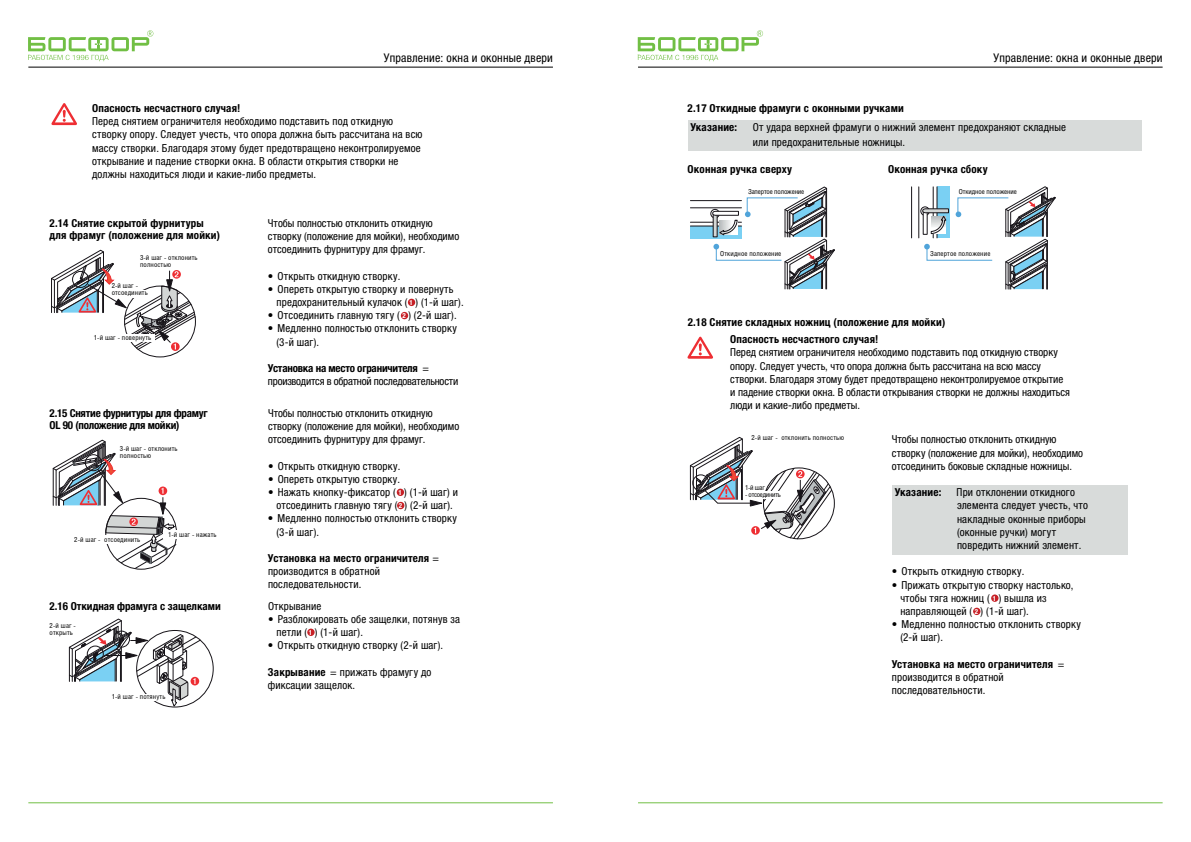
<style>
.page{position:relative;width:1191px;height:842px;background:#fff}
.page>*{position:absolute;margin:0;border:0;box-sizing:border-box;transform-origin:0 0}
.t1{font:condensed 12px "Helvetica Neue LTW1 G";letter-spacing:.015em;color:#000001}
.t2{font:condensed 11px/13.2px "Helvetica Neue LTW1 G";letter-spacing:.015em;color:#000001}
.t3{font:700 condensed 11px/19.2px "Helvetica Neue LTW1 G";letter-spacing:.015em;color:#000001}
.t4{font:condensed 11px/13.2px "Helvetica Neue LTW1 G";letter-spacing:-.02em;color:#000001}
.t5{font:700 condensed 11px/12px "Helvetica Neue LTW1 G";letter-spacing:-.02em;color:#000001}
.t6{font:7px/7px "Helios Cond";letter-spacing:.015em;color:#000001}
.t7{font:7px "Helios Cond";letter-spacing:-.02em;color:#000001}
.t8{font:7px "Helios Cond";letter-spacing:-.01em;color:#000001}
.t9{font:7px "Helios Cond";letter-spacing:-.04em;color:#000001}
.s1{font-weight:700;font-size:7px;color:#fff}
.s2{font-weight:700}
</style>
<div class="page">
<hr style="left:28px;top:67px;width:525px;height:1px;background:#000001">
<hr style="left:28px;top:802px;width:525px;height:1px;background:#71bf44">
<hr style="left:638px;top:67px;width:524px;height:1px;background:#000001">
<hr style="left:638px;top:802px;width:524px;height:1px;background:#71bf44">
<div style="left:687px;top:120px;width:454px;height:30px;background:#d8dbda"></div>
<svg style="left:687px;top:337px;width:26px;height:22px"></svg>
<div style="left:891px;top:485px;width:236px;height:70px;background:#d8dbda"></div>
<div style="left:991px;top:594px;width:7px;height:8px;background:#c72026;border-radius:50%"></div>
<div style="left:973px;top:608px;width:7px;height:7px;background:#c72026;border-radius:50%"></div>
<div style="left:690px;top:226px;width:51px;height:13px;background:#7ad0f3"></div>
<hr style="left:690px;top:222px;width:51px;height:1px;background:#171419">
<hr style="left:690px;top:226px;width:51px;height:1px;background:#171419">
<hr style="left:690px;top:208px;width:51px;height:1px;background:#171419">
<hr style="left:690px;top:200px;width:51px;height:1px;background:#171419">
<div style="left:710px;top:209px;width:9px;height:9px;border:1px solid #171419;border-radius:50%"></div>
<hr style="left:918px;top:187px;width:1px;height:51px;background:#171419">
<hr style="left:911px;top:187px;width:1px;height:51px;background:#171419">
<div style="left:920px;top:207px;width:9px;height:9px;border:1px solid #171419;border-radius:50%"></div>
<svg style="left:690px;top:437px;width:142px;height:102px"></svg>
<svg style="left:712px;top:187px;width:123px;height:102px"></svg>
<svg style="left:922px;top:186px;width:133px;height:104px"></svg>
<svg style="left:51px;top:103px;width:26px;height:22px"></svg>
<div style="left:408px;top:299px;width:7px;height:7px;background:#c72026;border-radius:50%"></div>
<div style="left:401px;top:312px;width:7px;height:7px;background:#c72026;border-radius:50%"></div>
<div style="left:397px;top:489px;width:7px;height:7px;background:#c72026;border-radius:50%"></div>
<div style="left:397px;top:502px;width:7px;height:7px;background:#c72026;border-radius:50%"></div>
<div style="left:307px;top:629px;width:8px;height:7px;background:#c72026;border-radius:50%"></div>
<svg style="left:51px;top:250px;width:145px;height:100px"></svg>
<svg style="left:53px;top:440px;width:124px;height:129px"></svg>
<svg style="left:69px;top:619px;width:132px;height:88px"></svg>
<svg style="left:28px;top:30px;width:125px;height:31px"></svg>
<svg style="left:638px;top:30px;width:125px;height:31px"></svg>
<p class="t1" style="left:384px;top:50px;width:170px">Управление: окна и оконные двери</p>
<p class="t1" style="left:993px;top:50px;width:170px">Управление: окна и оконные двери</p>
<p class="t3" style="left:92px;top:99px;width:150px">Опасность несчастного случая!</p>
<p class="t2" style="left:92px;top:115px;width:332px">Перед снятием ограничителя необходимо подставить под откидную створку опору. Следует учесть, что опора должна быть рассчитана на всю массу створки. Благодаря этому будет предотвращено неконтролируемое открывание и падение створки окна. В области открытия створки не должны находиться люди и какие-либо предметы.</p>
<p class="t3" style="left:50px;top:217px;width:172px;line-height:12px">2.14 Снятие скрытой фурнитуры для фрамуг (положение для мойки)</p>
<p class="t2" style="left:268px;top:216px;width:193px">Чтобы полностью отклонить откидную створку (положение для мойки), необходимо отсоединить фурнитуру для фрамуг.</p>
<p class="t2" style="left:268px;top:269px;width:134px">• Открыть откидную створку.</p>
<p class="t2" style="left:276px;top:282px;width:189px;text-indent:-9px">• Опереть открытую створку и повернуть предохранительный кулачок ( <span class="s1">1</span> ) (1-й шаг).</p>
<p class="t2" style="left:268px;top:309px;width:190px">• Отсоединить главную тягу ( <span class="s1">2</span> ) (2-й шаг).</p>
<p class="t2" style="left:276px;top:322px;width:182px;text-indent:-9px">• Медленно полностью отклонить створку (3-й шаг).</p>
<p class="t4" style="left:268px;top:362px;width:192px"><span class="s2">Установка на место ограничителя</span> = производится в обратной последовательности</p>
<p class="t2" style="left:268px;top:406px;width:193px">Чтобы полностью отклонить откидную створку (положение для мойки), необходимо отсоединить фурнитуру для фрамуг.</p>
<p class="t2" style="left:268px;top:459px;width:134px">• Открыть откидную створку.</p>
<p class="t2" style="left:268px;top:472px;width:134px">• Опереть открытую створку.</p>
<p class="t2" style="left:268px;top:486px;width:191px;text-align:center">• Нажать кнопку-фиксатор ( <span class="s1">1</span> ) (1-й шаг) и отсоединить главную тягу ( <span class="s1">2</span> ) (2-й шаг).</p>
<p class="t2" style="left:276px;top:512px;width:182px;text-indent:-9px">• Медленно полностью отклонить створку (3-й шаг).</p>
<p class="t2" style="left:268px;top:552px;width:172px"><span class="s2">Установка на место ограничителя</span> = производится в обратной последовательности.</p>
<p class="t2" style="left:268px;top:599px;width:55px">Открывание</p>
<p class="t2" style="left:276px;top:612px;width:185px;text-indent:-9px">• Разблокировать обе защелки, потянув за петли ( <span class="s1">1</span> ) (1-й шаг).</p>
<p class="t2" style="left:268px;top:639px;width:177px">• Открыть откидную створку (2-й шаг).</p>
<p class="t2" style="left:268px;top:665px;width:165px"><span class="s2">Закрывание</span> = прижать фрамугу до фиксации защелок.</p>
<p class="t6" style="left:140px;top:254px;width:59px">3-й шаг - отклонить полностью</p>
<p class="t6" style="left:112px;top:282px;width:38px">2-й шаг - отсоединить</p>
<p class="t6" style="left:94px;top:334px;width:59px">1-й шаг - повернуть</p>
<p class="t5" style="left:50px;top:407px;width:160px">2.15 Снятие фурнитуры для фрамуг<br>OL 90 (положение для мойки)</p>
<p class="t6" style="left:120px;top:445px;width:59px">3-й шаг - отклонить полностью</p>
<p class="t6" style="left:168px;top:531px;width:50px">1-й шаг - нажать</p>
<p class="t6" style="left:74px;top:536px;width:68px">2-й шаг - отсоединить</p>
<p class="t3" style="left:50px;top:596px;width:173px">2.16 Откидная фрамуга с защелками</p>
<p class="t6" style="left:50px;top:622px;width:28px">2-й шаг - открыть</p>
<p class="t6" style="left:112px;top:693px;width:55px">1-й шаг - потянуть</p>
<p class="t3" style="left:687px;top:99px;width:218px">2.17 Откидные фрамуги с оконными ручками<br>Указание:</p>
<p class="t2" style="left:753px;top:120px;width:315px;line-height:15px">От удара верхней фрамуги о нижний элемент предохраняют складные или предохранительные ножницы.</p>
<p class="t3" style="left:687px;top:160px;width:106px">Оконная ручка сверху</p>
<p class="t3" style="left:888px;top:160px;width:101px">Оконная ручка сбоку</p>
<p class="t7" style="left:748px;top:188px;width:58px">Запертое положение</p>
<p class="t6" style="left:720px;top:250px;width:63px">Откидное положение</p>
<p class="t8" style="left:958px;top:188px;width:60px">Откидное положение</p>
<p class="t6" style="left:930px;top:250px;width:62px">Запертое положение</p>
<p class="t3" style="left:730px;top:313px;width:216px;line-height:17.4px;text-indent:-43px">2.18 Снятие складных ножниц (положение для мойки)<br>Опасность несчастного случая!</p>
<p class="t2" style="left:730px;top:346px;width:341px">Перед снятием ограничителя необходимо подставить под откидную створку опору. Следует учесть, что опора должна быть рассчитана на всю массу створки. Благодаря этому будет предотвращено неконтролируемое открытие и падение створки окна. В области открывания створки не должны находиться люди и какие-либо предметы.</p>
<p class="t6" style="left:751px;top:434px;width:94px">2-й шаг - отклонить полностью</p>
<p class="t6" style="left:745px;top:484px;width:21px">1-й шаг</p>
<p class="t9" style="left:745px;top:491px;width:37px">- отсоединить</p>
<p class="t2" style="left:891px;top:433px;width:193px">Чтобы полностью отклонить откидную створку (положение для мойки), необходимо отсоединить боковые складные ножницы.</p>
<p class="t3" style="left:894px;top:483px;width:48px">Указание:</p>
<p class="t2" style="left:956px;top:486px;width:133px">При отклонении откидного элемента следует учесть, что накладные оконные приборы (оконные ручки) могут повредить нижний элемент.</p>
<p class="t2" style="left:892px;top:565px;width:134px">• Открыть откидную створку.</p>
<p class="t2" style="left:900px;top:578px;width:175px;text-indent:-8px">• Прижать открытую створку настолько, чтобы тяга ножниц ( <span class="s1">1</span> ) вышла из направляющей ( <span class="s1">2</span> ) (1-й шаг).</p>
<p class="t2" style="left:900px;top:618px;width:182px;text-indent:-9px">• Медленно полностью отклонить створку (2-й шаг).</p>
<p class="t2" style="left:892px;top:657px;width:174px"><span class="s2">Установка на место ограничителя</span> = производится в обратной последовательности.</p>
</div>
